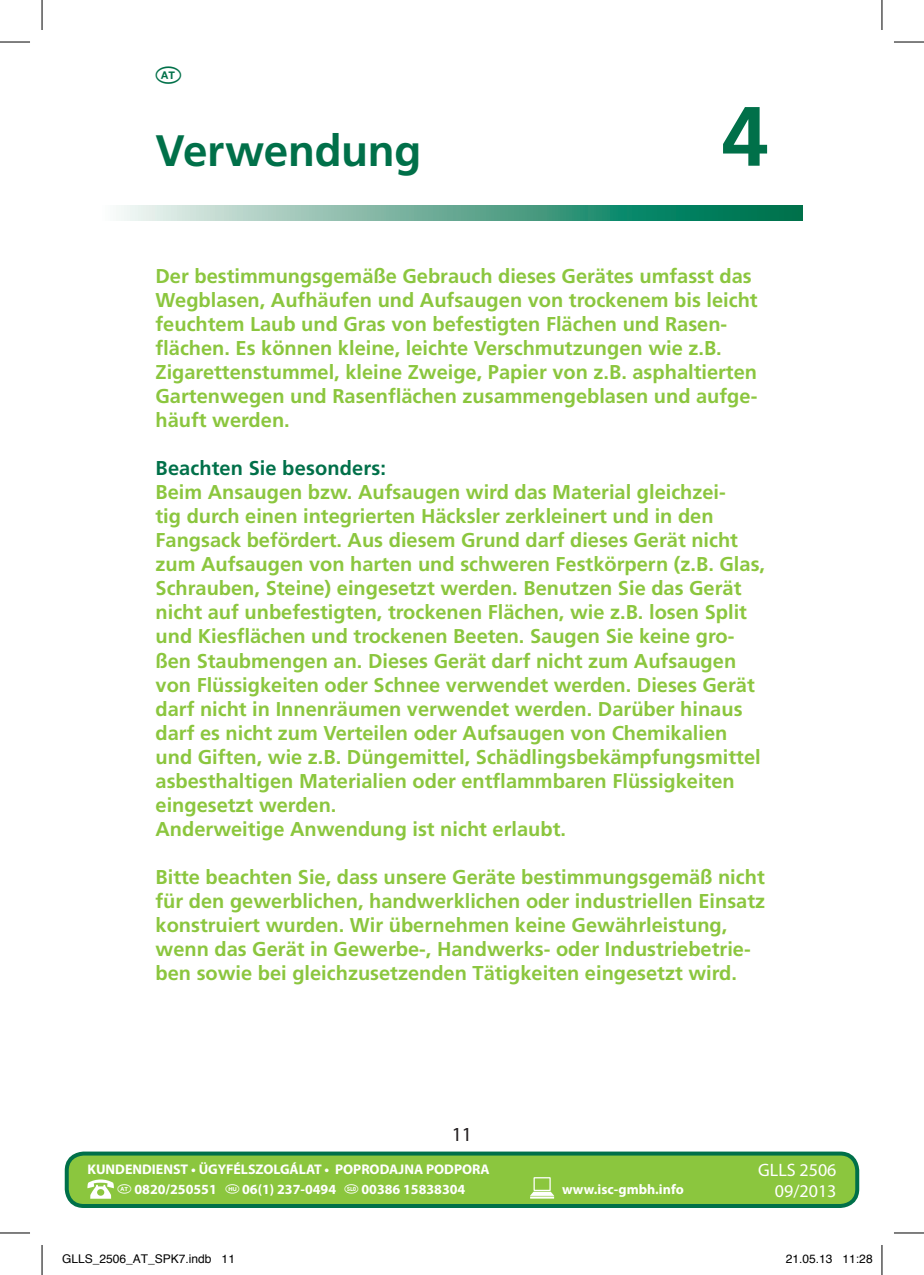
<style>
.page{position:relative;width:924px;height:1275px;background:#fff}
.page>*{position:absolute;margin:0;border:0;box-sizing:border-box;transform-origin:0 0}
.t1{font:700 84px "Frutiger";color:#007049}
.t2{font:700 44px "Frutiger";letter-spacing:-.005em;color:#007049}
.t3{font:26px "National Codes Europe";color:#007049}
.t4{font:700 20px/24px "Frutiger";color:#8bc63e}
.t5{font:700 20px "Frutiger";letter-spacing:.005em;color:#007049}
.t6{font:20px "Myriad Pro";color:#231f20}
.t7{font:18px/21.6px "Myriad Pro";color:#fff;text-align:right}
.t8{font:700 14px/19.6px "Myriad Pro";color:#fff;text-align:center}
.t9{font:12px "Helvetica";color:#000}
</style>
<div class="page">
<svg style="left:119px;top:205px;width:683px;height:16px;background:#63ab95"></svg>
<div style="left:67px;top:1153px;width:789px;height:53px;background:#8bc63e;border-radius:17px"></div>
<div style="left:65px;top:1151px;width:793px;height:57px;border:4px solid #007049;border-radius:17px"></div>
<svg style="left:530px;top:1177px;width:24px;height:21px"></svg>
<svg style="left:87px;top:1179px;width:27px;height:19px"></svg>
<hr style="left:0;top:42px;width:30px;height:1px;background:#000">
<hr style="left:893px;top:42px;width:30px;height:1px;background:#000">
<hr style="left:0;top:1232px;width:30px;height:1px;background:#000">
<hr style="left:893px;top:1232px;width:30px;height:1px;background:#000">
<hr style="left:42px;top:0;width:1px;height:30px;background:#000">
<hr style="left:42px;top:1245px;width:1px;height:30px;background:#000">
<hr style="left:881px;top:0;width:1px;height:30px;background:#000">
<hr style="left:881px;top:1245px;width:1px;height:30px;background:#000">
<h3 class="t3" style="left:155px;top:54px;width:27px">u</h3>
<h2 class="t2" style="left:155px;top:125px;width:267px">Verwendung</h2>
<h1 class="t1" style="left:721px;top:87px;width:48px">4</h1>
<p class="t4" style="left:155px;top:264px;width:603px">Der bestimmungsgemäße Gebrauch dieses Gerätes umfasst das Wegblasen, Aufhäufen und Aufsaugen von trockenem bis leicht feuchtem Laub und Gras von befestigten Flächen und Rasen&shy;flächen. Es können kleine, leichte Verschmutzungen wie z.B.<br>Zigarettenstummel, kleine Zweige, Papier von z.B. asphaltierten Gartenwegen und Rasenflächen zusammengeblasen und aufge&shy;häuft werden.</p>
<p class="t5" style="left:155px;top:457px;width:232px">Beachten Sie besonders:</p>
<p class="t4" style="left:155px;top:480px;width:610px">Beim Ansaugen bzw. Aufsaugen wird das Material gleichzei-<br>tig durch einen integrierten Häcksler zerkleinert und in den Fangsack befördert. Aus diesem Grund darf dieses Gerät nicht zum Aufsaugen von harten und schweren Festkörpern (z.B. Glas, Schrauben, Steine) eingesetzt werden. Benutzen Sie das Gerät nicht auf unbefestigten, trockenen Flächen, wie z.B. losen Split und Kiesflächen und trockenen Beeten. Saugen Sie keine gro&shy;ßen Staubmengen an. Dieses Gerät darf nicht zum Aufsaugen von Flüssigkeiten oder Schnee verwendet werden. Dieses Gerät darf nicht in Innenräumen verwendet werden. Darüber hinaus darf es nicht zum Verteilen oder Aufsaugen von Chemikalien und Giften, wie z.B. Düngemittel, Schädlingsbekämpfungsmittel asbesthaltigen Materialien oder entflammbaren Flüssigkeiten eingesetzt werden.<br>Anderweitige Anwendung ist nicht erlaubt.</p>
<p class="t4" style="left:155px;top:864px;width:611px">Bitte beachten Sie, dass unsere Geräte bestimmungsgemäß nicht für den gewerblichen, handwerklichen oder industriellen Einsatz konstruiert wurden. Wir übernehmen keine Gewährleistung, wenn das Gerät in Gewerbe-, Handwerks- oder Industriebetrie&shy;ben sowie bei gleichzusetzenden Tätigkeiten eingesetzt wird.</p>
<p class="t6" style="left:451px;top:1123px;width:22px">11</p>
<p class="t8" style="left:87px;top:1160px;width:403px">KUNDENDIENST • ÜGYFÉLSZOLGÁLAT • POPRODAJNA PODPORA <sup>u</sup> 0820/250551 <sup>@</sup> 06(1) 237-0494 <sup>X</sup> 00386 15838304</p>
<p class="t8" style="left:562px;top:1179px;width:123px">www.isc-gmbh.info</p>
<p class="t7" style="left:757px;top:1159px;width:80px">GLLS 2506<br>09/2013</p>
<p class="t9" style="left:62px;top:1249px;width:174px">GLLS_2506_AT_SPK7.indb 11</p>
<p class="t9" style="left:785px;top:1249px;width:88px">21.05.13 11:28</p>
</div>
